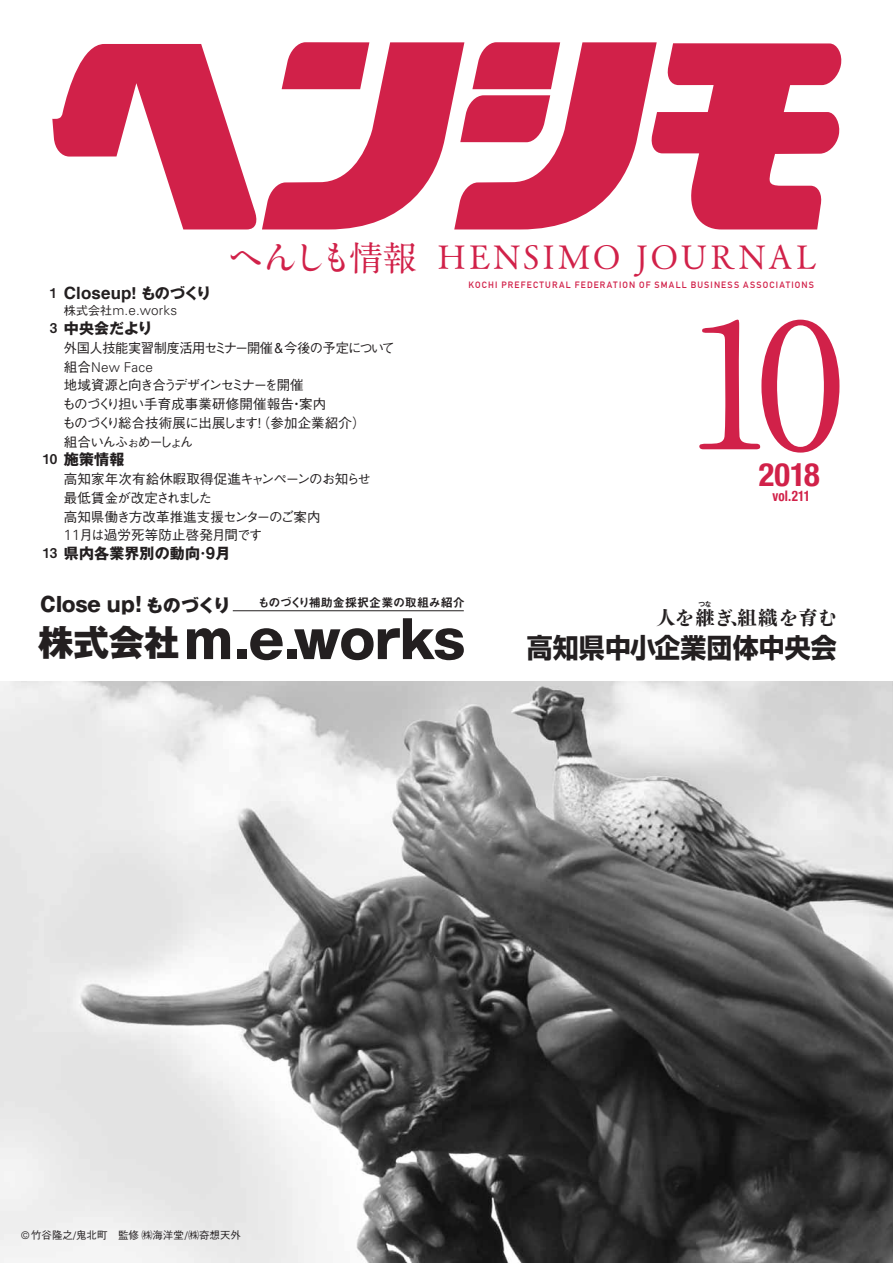
<style>
.page{position:relative;width:893px;height:1263px;background:#fff}
.page>*{position:absolute;margin:0;border:0;box-sizing:border-box;transform-origin:0 0}
.t1{font:173.25px "A1 Mincho Std Bold 90 pv RKSJ H";color:#d12149}
.t2{font:50.85px "Gothic MB101 Pro Heavy 90 pv RKSJ H";letter-spacing:-.015em;color:#231f20}
.t3{font:33px "Tsuku A Old Min Pr 6 R 90 pv RKSJ H";letter-spacing:.1em;color:#d12149}
.t4{font:700 condensed 32.4px "Helvetica Neue";color:#d12149}
.t5{font:27px "Shin Go Bold 83 pv RKSJ H";letter-spacing:.005em;color:#231f20;scale:.96 1}
.t6{font:19.95px "Gothic MB101 Pro Heavy 90 pv RKSJ H";color:#231f20}
.t7{font:19.5px "Tsuku BMD Min Std E 90 pv RKSJ H";color:#231f20}
.t8{font:700 16.95px "Helvetica";letter-spacing:.01em;color:#231f20}
.t9{font:15px "Gothic MB101 Pr 6 N Bold 90 pv RKSJ H";letter-spacing:.01em;color:#231f20}
.t10{font:700 condensed 14.55px "Helvetica Neue";letter-spacing:.01em;color:#d12149;scale:.9 1}
.t11{font:13.5px/18.8px "Gothic BBB Pro Medium 90 pv RKSJ H";letter-spacing:-.045em;color:#231f20}
.t12{font:13.5px/18.8px "Gothic BBB Pro Medium 90 pv RKSJ H";letter-spacing:.005em;color:#231f20}
.t13{font:300 13.5px "Univers 45";letter-spacing:.01em;color:#231f20}
.t14{font:13.5px "Midashi Go Pro MB31 90 pv RKSJ H";color:#231f20}
.t15{font:12px "Midashi Go Pro MB31 90 pv RKSJ H";letter-spacing:-.02em;color:#231f20}
.t16{font:10.5px "Gothic BBB Pro Medium 90 pv RKSJ H";color:#231f20}
.t17{font:9px "DIN Mittelschrift Std";letter-spacing:.13em;color:#d12149}
.t18{font:7.5px "Midashi Go Pro MB31 90 pv RKSJ H";color:#231f20}
.s1{font-family:"Ryumin Std Medium KO 90 pv RKSJ H";font-size:35.1px}
.s2{font-family:"A1 Mincho Std Bold 90 pv RKSJ H";font-size:34.5px}
.s3{font-family:"Gothic MB101 Pro Bold 90 pv RKSJ H";font-weight:400;font-size:15px}
.s4{font-family:"Gothic MB101 Pr 6 N Bold 90 pv RKSJ H";font-weight:400;font-size:15px}
.s5{font-family:"Gothic BBB Pro Medium 90 pv RKSJ H";font-weight:400;font-size:12px}
.s6{font-family:"Univers 45";font-weight:300;font-size:14.7px}
.s7{font-family:"Gothic BBB Pro Medium 90 pv RKSJ H"}
.s8{font-family:"Helvetica";font-weight:700;font-size:16.95px}
.s9{font-size:17.55px}
.s10{font-size:35.55px}
.s11{font-family:"Kocho Std Heavy 90 pv RKSJ H";font-size:18.6px}
.s12{font-family:"Kocho Std Heavy 90 pv RKSJ H"}
.s13{font-family:"Univers 45";font-weight:300}
</style>
<div class="page">
<svg style="left:52px;top:42px;width:790px;height:187px"></svg>
<img style="left:0;top:682px;width:893px;height:581px">
<hr style="left:233px;top:610px;width:231px;height:1px;background:#231f20">
<p class="t3" style="left:228px;top:244px;width:589px"><span class="s1">へんしも</span><span class="s2">情報</span> HENSIMO JOURNAL</p>
<p class="t17" style="left:469px;top:281px;width:347px">KOCHI PREFECTURAL FEDERATION OF SMALL BUSINESS ASSOCIATIONS</p>
<p class="t8" style="left:64px;top:286px;width:149px">Closeup<span class="s3">！</span><span class="s4">ものづくり</span></p>
<p class="t13" style="left:64px;top:306px;width:115px"><span class="s5">株式会社</span>m.e.works</p>
<p class="t9" style="left:64px;top:323px;width:90px">中央会だより</p>
<p class="t11" style="left:64px;top:340px;width:332px">外国人技能実習制度活用セミナー開催＆今後の予定について</p>
<p class="t11" style="left:62px;top:378px;width:305px">地域資源と向き合うデザインセミナーを開催<br>ものづくり担い手育成事業研修開催報告・案内　<br>ものづくり総合技術展に出展します！（参加企業紹介）組合いんふぉめーしょん</p>
<p class="t9" style="left:64px;top:454px;width:62px">施策情報</p>
<p class="t12" style="left:64px;top:471px;width:309px">高知家年次有給休暇取得促進キャンペーンのお知らせ最低賃金が改定されました<br>高知県働き方改革推進支援センターのご案内<br><span class="s6">11</span>月は過労死等防止啓発月間です</p>
<p class="t9" style="left:64px;top:548px;width:168px">県内各業界別の動向<span class="s7">・</span><span class="s8">9</span>月</p>
<p class="t14" style="left:50px;top:288px;width:9px">1</p>
<p class="t14" style="left:50px;top:323px;width:9px">3</p>
<p class="t1" style="left:686px;top:319px;width:159px">10</p>
<p class="t4" style="left:759px;top:454px;width:62px">2018</p>
<p class="t10" style="left:773px;top:487px;width:43px">vol.211</p>
<p class="t14" style="left:43px;top:454px;width:16px">10</p>
<p class="t14" style="left:43px;top:548px;width:16px">13</p>
<p class="t6" style="left:40px;top:597px;width:192px">Close up! <span class="s9">ものづくり</span></p>
<p class="t15" style="left:258px;top:598px;width:208px">ものづくり補助金採択企業の取組み紹介</p>
<p class="t2" style="left:38px;top:621px;width:429px"><span class="s10">株式会社</span>m.e.works</p>
<p class="t7" style="left:656px;top:611px;width:182px">人<span class="s11">を</span>継<span class="s11">ぎ</span><span class="s12">、</span>組織<span class="s11">を</span>育<span class="s11">む</span></p>
<p class="t18" style="left:698px;top:601px;width:16px">つな</p>
<p class="t5" style="left:527px;top:638px;width:324px">高知県中小企業団体中央会</p>
<p class="t16" style="left:21px;top:1231px;width:221px"><span class="s13">©</span>竹谷隆之<span class="s13">/</span>鬼北町　監修㈱海洋堂<span class="s13">/</span>㈱奇想天外</p>
</div>
